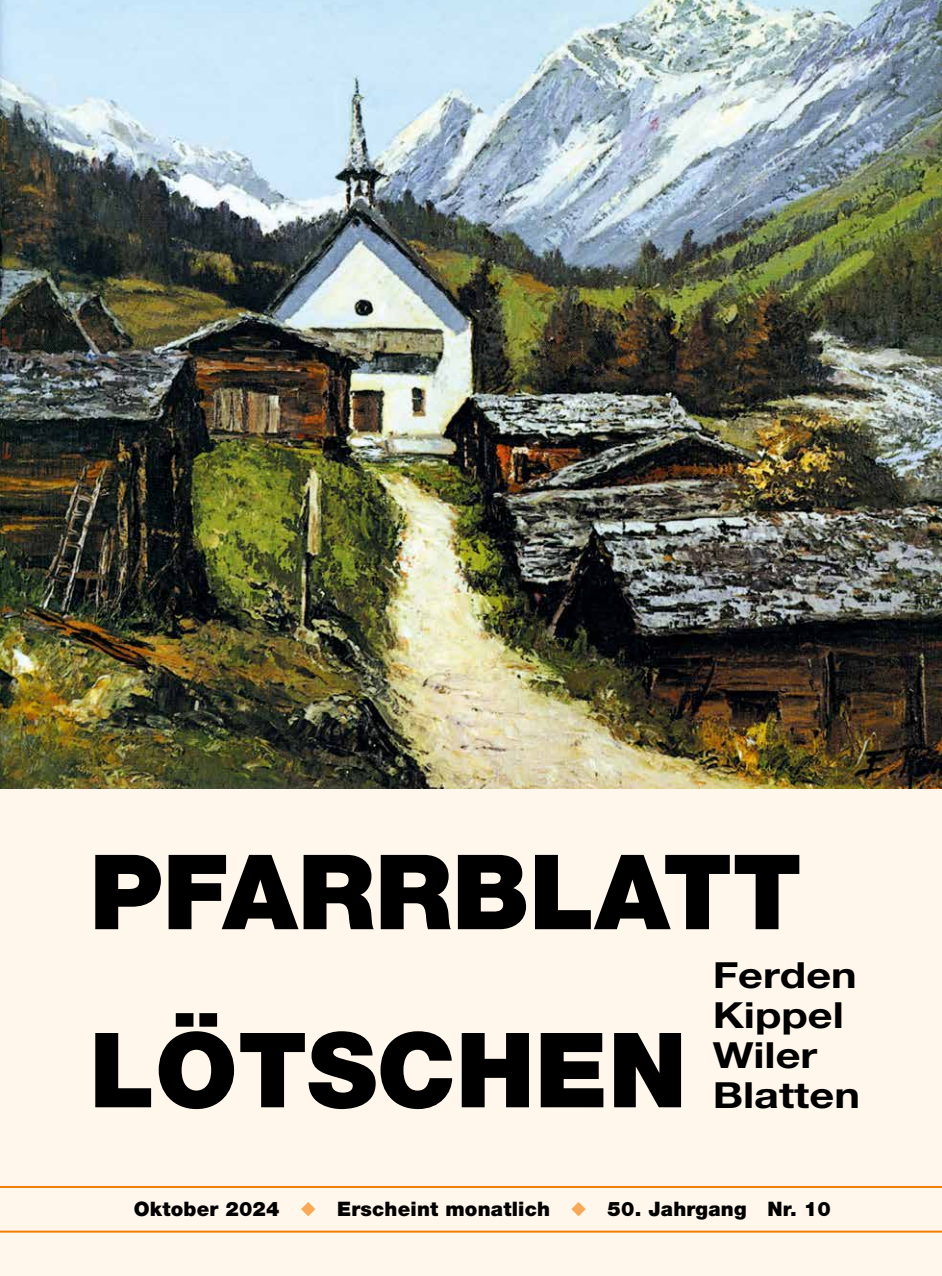
<style>
.page{position:relative;width:942px;height:1276px;background:#fff}
.page>*{position:absolute;margin:0;border:0;box-sizing:border-box;transform-origin:0 0}
.t1{font:900 104px/178px "Helvetica Neue LT Pro";color:#000}
.t2{font:700 36px/40px "Helvetica Neue LT Pro";color:#000;scale:1.2 1}
.t3{font:900 20px "Helvetica Neue LT Pro";letter-spacing:.01em;color:#000}
.s1{color:#f7a957}
</style>
<div class="page">
<div style="left:0;top:0;width:941px;height:1276px;background:#fff7ec"></div>
<img style="left:0;top:0;width:941px;height:789px">
<hr style="left:1px;top:1186px;width:940px;height:2px;background:#f08000">
<hr style="left:1px;top:1230px;width:940px;height:2px;background:#f08000">
<h1 class="t1" style="left:89px;top:802px;width:713px">PFARRBLATT<br>LÖTSCHEN</h1>
<h2 class="t2" style="left:712px;top:954px;width:124px">Ferden<br>Kippel<br>Wiler<br>Blatten</h2>
<p class="t3" style="left:134px;top:1197px;width:698px">Oktober 2024 <span class="s1">◆</span> Erscheint monatlich <span class="s1">◆</span> 50. Jahrgang Nr. 10</p>
</div>
